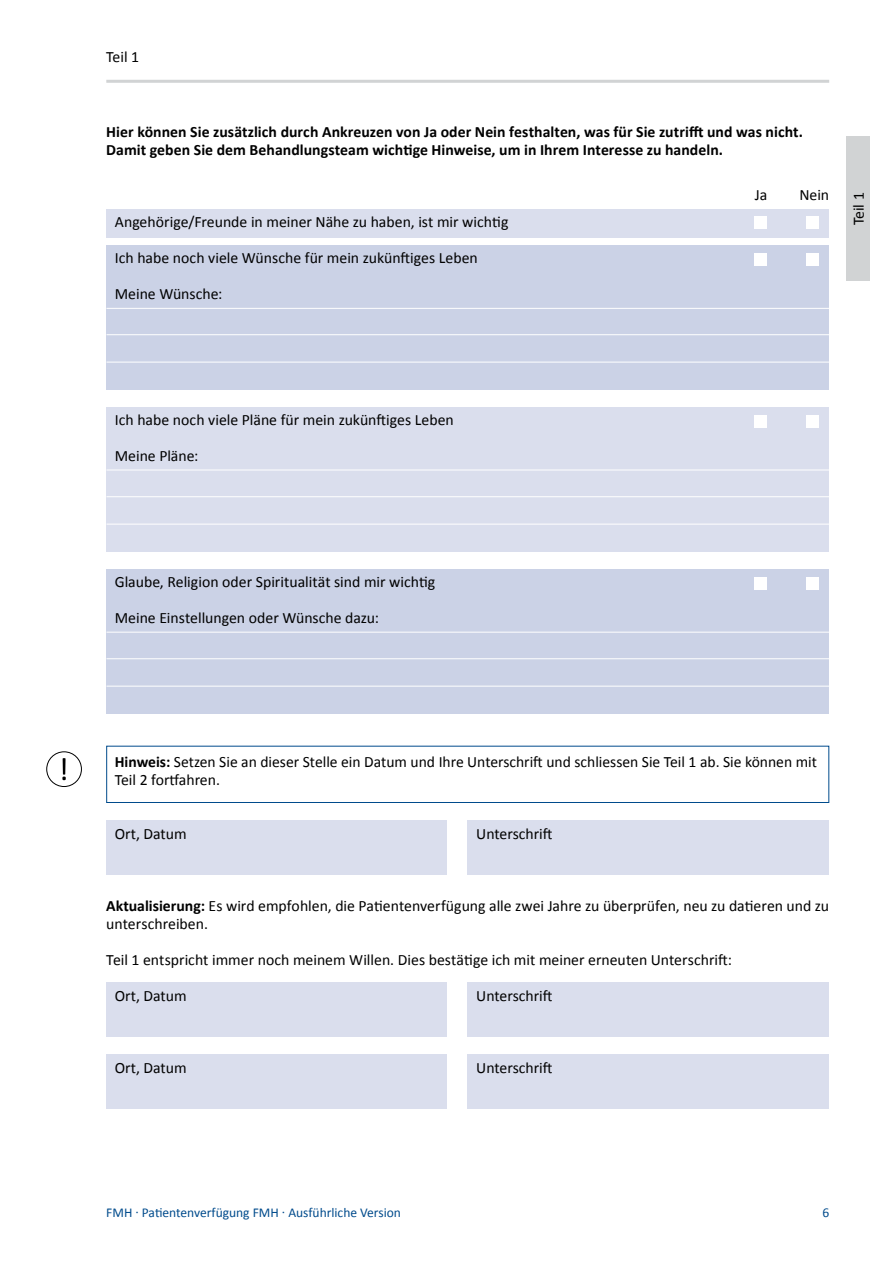
<style>
.page{position:relative;width:893px;height:1263px;background:#fff}
.page>*{position:absolute;margin:0;border:0;box-sizing:border-box;transform-origin:0 0}
.Inhalt_book2{font:15.75px/18px "Calibri";color:#000}
.t1{font:700 15.75px/18px "Calibri";letter-spacing:.005em;color:#000}
.t2{font:13.5px "Calibri";color:#004b8c}
.s1{font-weight:700}
</style>
<div class="page">
<div style="left:106px;top:245px;width:723px;height:144px;background:#cbd2e6"></div>
<hr style="left:106px;top:334px;width:723px;height:1px;background:#fff">
<hr style="left:106px;top:308px;width:723px;height:1px;background:#fff">
<hr style="left:106px;top:362px;width:723px;height:1px;background:#fff">
<div style="left:755px;top:253px;width:12px;height:12px;background:#fff"></div>
<div style="left:806px;top:253px;width:12px;height:12px;background:#fff"></div>
<div style="left:106px;top:209px;width:723px;height:29px;background:#dadeed"></div>
<div style="left:755px;top:217px;width:12px;height:12px;background:#fff"></div>
<div style="left:806px;top:217px;width:12px;height:12px;background:#fff"></div>
<div style="left:106px;top:569px;width:723px;height:144px;background:#cbd2e6"></div>
<hr style="left:106px;top:658px;width:723px;height:1px;background:#fff">
<hr style="left:106px;top:632px;width:723px;height:1px;background:#fff">
<hr style="left:106px;top:686px;width:723px;height:1px;background:#fff">
<div style="left:755px;top:577px;width:12px;height:12px;background:#fff"></div>
<div style="left:806px;top:577px;width:12px;height:12px;background:#fff"></div>
<div style="left:106px;top:407px;width:723px;height:144px;background:#dadeed"></div>
<hr style="left:106px;top:470px;width:723px;height:1px;background:#fff">
<hr style="left:106px;top:496px;width:723px;height:1px;background:#fff">
<hr style="left:106px;top:524px;width:723px;height:1px;background:#fff">
<div style="left:755px;top:415px;width:12px;height:12px;background:#fff"></div>
<div style="left:806px;top:415px;width:12px;height:12px;background:#fff"></div>
<div style="left:106px;top:821px;width:340px;height:54px;background:#dadeed"></div>
<div style="left:106px;top:983px;width:340px;height:54px;background:#dadeed"></div>
<div style="left:106px;top:1055px;width:340px;height:54px;background:#dadeed"></div>
<div style="left:468px;top:821px;width:361px;height:54px;background:#dadeed"></div>
<div style="left:468px;top:983px;width:361px;height:54px;background:#dadeed"></div>
<div style="left:468px;top:1055px;width:361px;height:54px;background:#dadeed"></div>
<hr style="left:106px;top:80px;width:723px;height:3px;background:#d1d3d4">
<div style="left:846px;top:137px;width:24px;height:144px;background:#d1d3d4"></div>
<div style="left:106px;top:746px;width:723px;height:57px;border:1px solid #004b8c"></div>
<svg style="left:62px;top:758px;width:4px;height:22px"></svg>
<div style="left:46px;top:751px;width:36px;height:36px;border:1px solid #000;border-radius:50%"></div>
<p class="Inhalt_book2" style="left:106px;top:47px;width:34px">Teil 1</p>
<p class="t1" style="left:106px;top:122px;width:698px">Hier können Sie zusätzlich durch Ankreuzen von Ja oder Nein festhalten, was für Sie zutrifft und was nicht.<br>Damit geben Sie dem Behandlungsteam wichtige Hinweise, um in Ihrem Interesse zu handeln.</p>
<p class="Inhalt_book2" style="left:115px;top:212px;width:395px">Angehörige/Freunde in meiner Nähe zu haben, ist mir wichtig</p>
<p class="Inhalt_book2" style="left:115px;top:248px;width:365px">Ich habe noch viele Wünsche für mein zukünftiges Leben</p>
<p class="Inhalt_book2" style="left:115px;top:284px;width:109px">Meine Wünsche:</p>
<p class="Inhalt_book2" style="left:755px;top:186px;width:14px">Ja</p>
<p class="Inhalt_book2" style="left:799px;top:186px;width:31px">Nein</p>
<p class="Inhalt_book2" style="left:849px;top:225px;width:34px;rotate:-90deg">Teil 1</p>
<p class="Inhalt_book2" style="left:115px;top:410px;width:340px">Ich habe noch viele Pläne für mein zukünftiges Leben</p>
<p class="Inhalt_book2" style="left:115px;top:446px;width:85px">Meine Pläne:</p>
<p class="Inhalt_book2" style="left:115px;top:572px;width:322px">Glaube, Religion oder Spiritualität sind mir wichtig</p>
<p class="Inhalt_book2" style="left:115px;top:608px;width:266px">Meine Einstellungen oder Wünsche dazu:</p>
<p class="Inhalt_book2" style="left:115px;top:752px;width:704px"><span class="s1">Hinweis:</span> Setzen Sie an dieser Stelle ein Datum und Ihre Unterschrift und schliessen Sie Teil 1 ab. Sie können mit<br>Teil 2 fortfahren.</p>
<p class="Inhalt_book2" style="left:115px;top:824px;width:73px">Ort, Datum</p>
<p class="Inhalt_book2" style="left:476px;top:824px;width:78px">Unterschrift</p>
<p class="Inhalt_book2" style="left:106px;top:896px;width:724px"><span class="s1">Aktualisierung:</span> Es wird empfohlen, die Patientenverfügung alle zwei Jahre zu überprüfen, neu zu datieren und zu unterschreiben.</p>
<p class="Inhalt_book2" style="left:106px;top:950px;width:627px">Teil 1 entspricht immer noch meinem Willen. Dies bestätige ich mit meiner erneuten Unterschrift:</p>
<p class="Inhalt_book2" style="left:115px;top:986px;width:73px">Ort, Datum</p>
<p class="Inhalt_book2" style="left:476px;top:986px;width:78px">Unterschrift</p>
<p class="Inhalt_book2" style="left:115px;top:1058px;width:73px">Ort, Datum</p>
<p class="Inhalt_book2" style="left:476px;top:1058px;width:78px">Unterschrift</p>
<p class="t2" style="left:106px;top:1203px;width:296px">FMH · Patientenverfügung FMH · Ausführliche Version</p>
<p class="t2" style="left:822px;top:1203px;width:8px">6</p>
</div>
